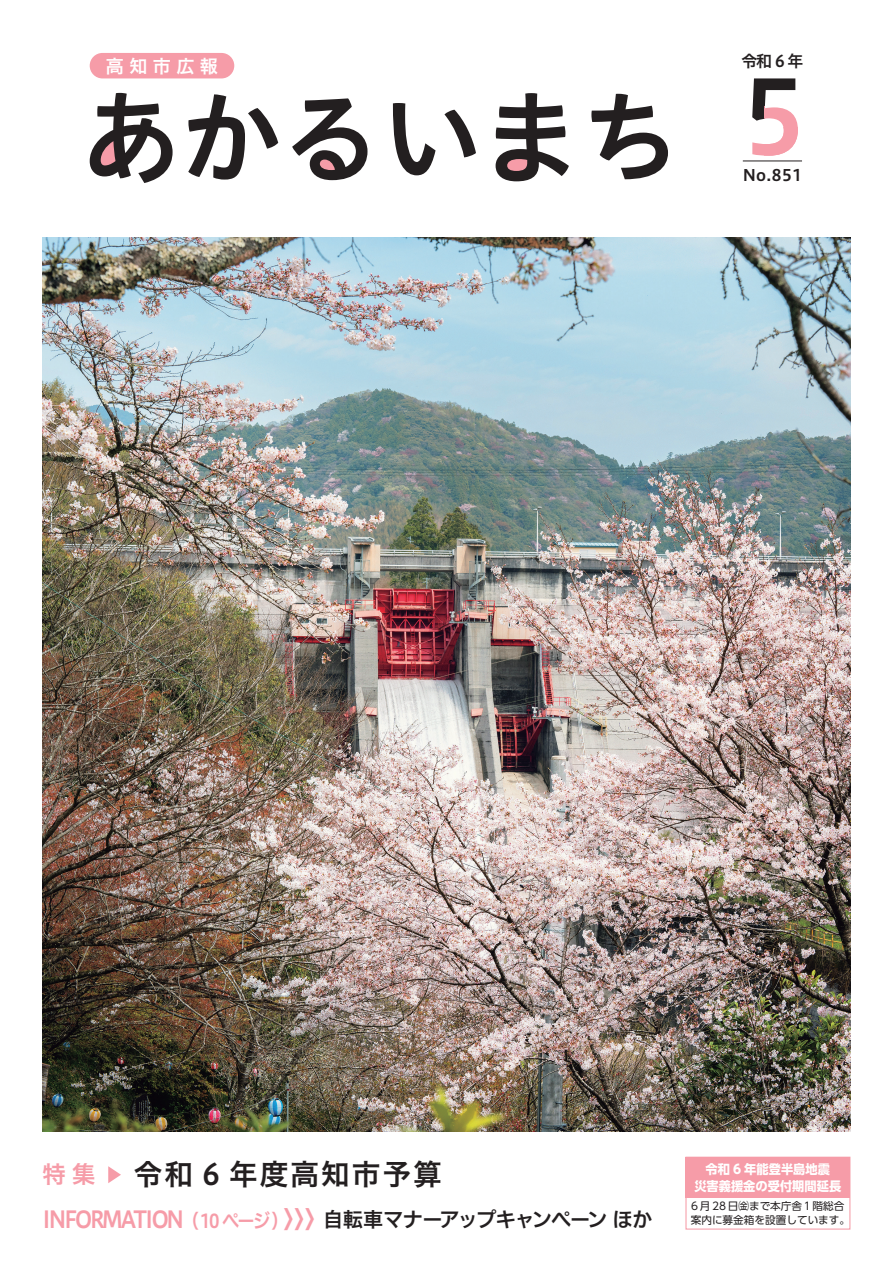
<style>
.page{position:relative;width:893px;height:1263px;background:#fff}
.page>*{position:absolute;margin:0;border:0;box-sizing:border-box;transform-origin:0 0}
.t1{font:100.95px "Hiragino UD Sans F Std W6";color:#231f20}
.t2{font:28.65px "Hiragino UD Sans F Std W6";letter-spacing:.07em;color:#231f20}
.t3{font:23.4px "Hiragino UD Sans F Std N W6";letter-spacing:-.1em;color:#f69ca8;scale:.9 1}
.t4{font:800 23.4px "UD Shin Go Pro";color:#f69ca8;scale:.9 1}
.t5{font:23.4px "Hiragino UD Sans F Std N W6";letter-spacing:-.1em;color:#f69ca8}
.t6{font:20.25px "Hiragino UD Sans F Std W6";letter-spacing:-.045em;color:#231f20}
.t7{font:19.2px "Hiragino UD Sans F Std N W6";color:#f69ca8;scale:.9 1}
.t8{font:18px "Hiragino UD Sans F Std W6";letter-spacing:.3em;color:#fff}
.t9{font:15.9px "Hiragino UD Sans F Std W6";letter-spacing:.04em;color:#231f20}
.t10{font:700 12.75px "UD Shin Go Pro";color:#fff;scale:.96 1}
.t11{font:10.65px/13.8px "UD Shin Go Pro";color:#231f20}
.s1{font-family:"Hiragino UD Sans F Std N W6";font-weight:400;font-size:19.2px}
</style>
<div class="page">
<img style="left:43px;top:237px;width:807px;height:895px">
<hr style="left:743px;top:161px;width:59px;height:1px;background:#231f20">
<svg style="left:90px;top:93px;width:83px;height:90px"></svg>
<svg style="left:188px;top:94px;width:90px;height:86px"></svg>
<svg style="left:292px;top:98px;width:75px;height:82px"></svg>
<svg style="left:393px;top:103px;width:43px;height:72px"></svg>
<svg style="left:444px;top:110px;width:32px;height:47px"></svg>
<svg style="left:496px;top:93px;width:73px;height:88px"></svg>
<svg style="left:591px;top:94px;width:77px;height:85px"></svg>
<div style="left:90px;top:53px;width:144px;height:25px;background:#f69ca8;border-radius:13px"></div>
<svg style="left:108px;top:1166px;width:13px;height:17px"></svg>
<div style="left:685px;top:1157px;width:165px;height:40px;background:#f69ca8"></div>
<div style="left:685px;top:1157px;width:165px;height:72px;border:1px solid #f69ca8"></div>
<h3 class="t8" style="left:106px;top:52px;width:114px">高知市広報</h3>
<h3 class="t9" style="left:741px;top:49px;width:64px">令和6年</h3>
<h1 class="t1" style="left:743px;top:39px;width:63px">5</h1>
<h3 class="t9" style="left:743px;top:163px;width:61px">No.851</h3>
<h2 class="t2" style="left:134px;top:1152px;width:310px">令和 6 年度高知市予算</h2>
<h3 class="t6" style="left:323px;top:1204px;width:331px">自転車マナーアップキャンペーンほか</h3>
<h3 class="t5" style="left:43px;top:1156px;width:54px">特集</h3>
<h3 class="t4" style="left:271px;top:1200px;width:62px">〈〈〈<span class="s1">(</span></h3>
<h3 class="t3" style="left:43px;top:1202px;width:159px">INFORMATION</h3>
<h3 class="t7" style="left:182px;top:1206px;width:100px">（ 10 ページ</h3>
<p class="t10" style="left:706px;top:1158px;width:131px">令和 6 年能登半島地震</p>
<p class="t10" style="left:694px;top:1175px;width:155px">災害義援金の受付期間延長</p>
<p class="t11" style="left:691px;top:1199px;width:161px">6月28日㈮まで本庁舎1階総合案内に募金箱を設置しています。</p>
</div>
